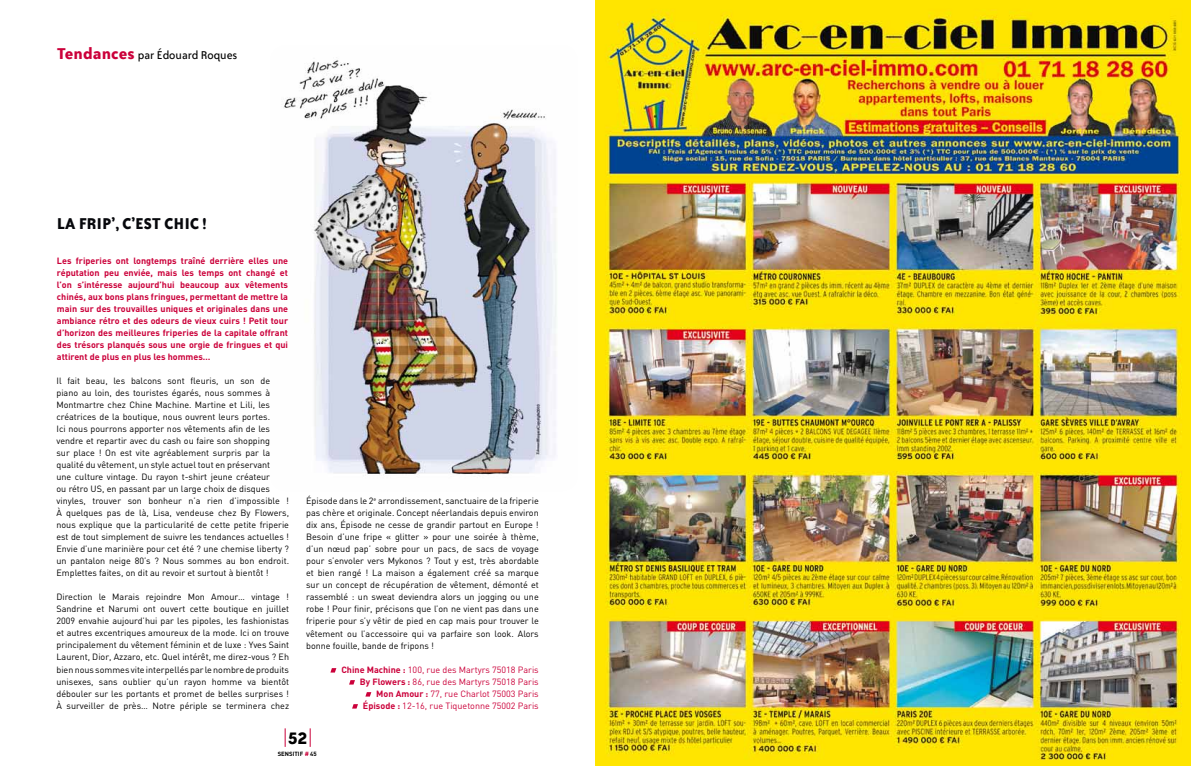
<style>
.page{position:relative;width:1191px;height:766px;background:#fff}
.page>*{position:absolute;margin:0;border:0;box-sizing:border-box;transform-origin:0 0}
.t1{font:700 20px "Bailey Sans ITC";color:#000}
.t2{font:700 18px "Bailey Sans ITC";color:#07080c}
.t3{font:13px "Bailey Sans ITC";color:#000}
.t4{font:9px/12px "DIN";color:#000;text-align:justify}
.t5{font:700 9px/12px "DIN";color:#cb003a;text-align:justify}
.t6{font:9px/12px "DIN";color:#cb003a;text-align:right}
.t7{font:700 6px "DIN";color:#000}
.s1{font-weight:700;font-size:18px;color:#cb003a}
.s2{font-weight:700}
.s3{color:#cb003a}
</style>
<div class="page">
<svg style="left:285px;top:728px;width:1px;height:18px"></svg>
<svg style="left:310px;top:728px;width:1px;height:18px"></svg>
<svg style="left:330px;top:668px;width:6px;height:4px"></svg>
<svg style="left:349px;top:680px;width:6px;height:4px"></svg>
<svg style="left:365px;top:692px;width:6px;height:4px"></svg>
<svg style="left:352px;top:704px;width:6px;height:4px"></svg>
<img style="left:283px;top:60px;width:274px;height:415px">
<img style="left:595px;top:0;width:596px;height:765px">
<h3 class="t3" style="left:57px;top:48px;width:182px"><span class="s1">Tendances</span> par Édouard Roques</h3>
<h2 class="t2" style="left:57px;top:214px;width:152px">La frip’, c’est ch ic !</h2>
<p class="t5" style="left:57px;top:254px;width:233px">Les friperies ont longtemps traîné derrière elles une réputation peu enviée, mais les temps ont changé et l’on s’intéresse aujourd’hui beaucoup aux vêtements chinés, aux bons plans fringues, permettant de mettre la main sur des trouvailles uniques et originales dans une ambiance rétro et des odeurs de vieux cuirs ! Petit tour d’horizon des meilleures friperies de la capitale offrant des trésors planqués sous une orgie de fringues et qui attirent de plus en plus les hommes…</p>
<p class="t4" style="left:56px;top:375px;width:234px;text-align:left">Il fait beau, les balcons sont fleuris, un son de piano au loin, des touristes égarés, nous sommes à Montmartre chez Chine Machine. Martine et Lili, les créatrices de la boutique, nous ouvrent leurs portes.<br>Ici nous pourrons apporter nos vêtements afin de les vendre et repartir avec du cash ou faire son shopping<br>sur place ! On est vite agréablement surpris par la qualité du vêtement, un style actuel tout en préservant<br>une culture vintage. Du rayon t-shirt jeune créateur<br>ou rétro US, en passant par un large choix de disques vinyles, trouver son bonheur n’a rien d’impossible !<br>À quelques pas de là, Lisa, vendeuse chez By Flowers, nous explique que la particularité de cette petite friperie est de tout simplement de suivre les tendances actuelles !<br>Envie d’une marinière pour cet été ? une chemise liberty ? un pantalon neige 80’s ? Nous sommes au bon endroit.<br>Emplettes faites, on dit au revoir et surtout à bientôt !</p>
<p class="t4" style="left:56px;top:591px;width:234px">Direction le Marais rejoindre Mon Amour… vintage !<br>Sandrine et Narumi ont ouvert cette boutique en juillet 2009 envahie aujourd’hui par les pipoles, les fashionistas et autres excentriques amoureux de la mode. Ici on trouve principalement du vêtement féminin et de luxe : Yves Saint Laurent, Dior, Azzaro, etc. Quel intérêt, me direz-vous ? Eh bien nous sommes vite interpellés par le nombre de produits unisexes, sans oublier qu’un rayon homme va bientôt débouler sur les portants et promet de belles surprises !<br>À surveiller de près… Notre périple se terminera chez</p>
<p class="t4" style="left:306px;top:495px;width:234px">Épisode dans le 2<sup>e</sup> arrondissement, sanctuaire de la friperie pas chère et originale. Concept néerlandais depuis environ dix ans, Épisode ne cesse de grandir partout en Europe !<br>Besoin d’une fripe « glitter » pour une soirée à thème, d’un nœud pap’ sobre pour un pacs, de sacs de voyage pour s’envoler vers Mykonos ? Tout y est, très abordable et bien rangé ! La maison a également créé sa marque sur un concept de récupération de vêtement, démonté et rassemblé : un sweat deviendra alors un jogging ou une robe ! Pour finir, précisons que l’on ne vient pas dans une friperie pour s’y vêtir de pied en cap mais pour trouver le vêtement ou l’accessoire qui va parfaire son look. Alors bonne fouille, bande de fripons !</p>
<p class="t6" style="left:341px;top:663px;width:199px"><span class="s2">Chine Machine :</span> 100, rue des Martyrs 75018 Paris <span class="s2">By Flowers :</span> 86, rue des Martyrs 75018 Paris <span class="s2">Mon Amour :</span> 77, rue Charlot 75003 Paris<br><span class="s2">Épisode :</span> 12-16, rue Tiquetonne 75002 Paris</p>
<h1 class="t1" style="left:288px;top:726px;width:21px">52</h1>
<p class="t7" style="left:278px;top:749px;width:5px">sensiti</p>
<p class="t7" style="left:300px;top:749px;width:18px">f <span class="s3">#</span> 45</p>
</div>
